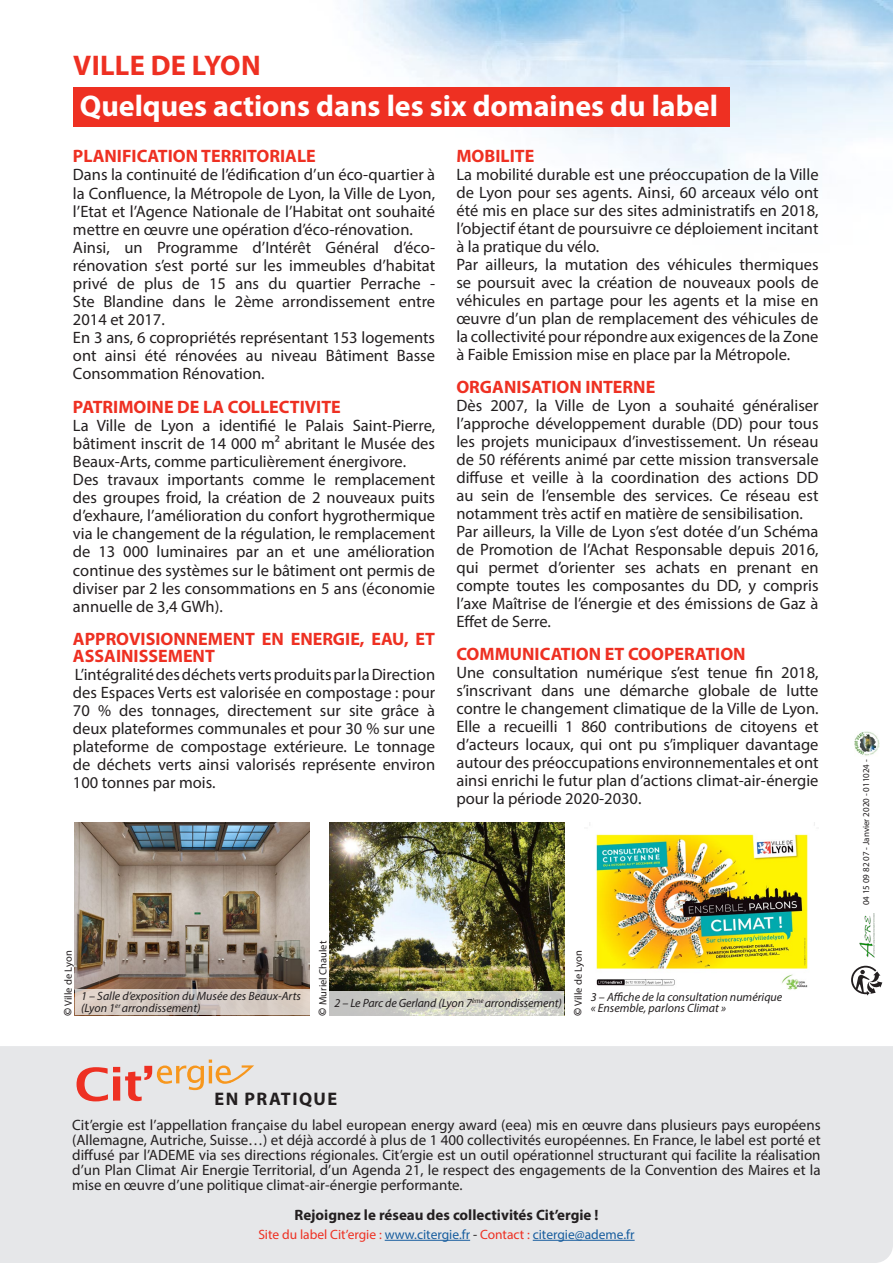
<style>
.page{position:relative;width:893px;height:1263px;background:#fff}
.page>*{position:absolute;margin:0;border:0;box-sizing:border-box;transform-origin:0 0}
.t1{font:700 30px "Myriad Pro";color:#fff}
.t2{font:700 28.5px "Myriad Pro";letter-spacing:.01em;color:#ee3022}
.t3{font:700 18.3px "Myriad Pro";letter-spacing:.08em;color:#231f20}
.t4{font:700 18px/16.6px "Myriad Pro";color:#ee3022}
.t5{font:16.5px/18px "Myriad Pro";color:#231f20;text-align:justify}
.t6{font:15px/15px "Myriad Pro";color:#231f20;text-align:justify}
.t7{font:700 15px "Myriad Pro";color:#231f20}
.t8{font:13.5px "Myriad Pro";color:#175d9e}
.t9{font:italic 12px/12px "Myriad Pro";color:#231f20}
.t10{font:10.5px "Myriad Pro";color:#231f20}
.t11{font:9px "Myriad Pro";color:#231f20}
.s1{font-weight:700;font-size:12px}
.s2{color:#ee3022}
.s3{color:#231f20}
</style>
<div class="page">
<img style="left:149px;top:0;width:744px;height:186px">
<div style="left:0;top:1046px;width:893px;height:217px;background:#e6e7e9"></div>
<hr style="left:385px;top:1240px;width:85px;height:1px;background:#175d9e">
<hr style="left:533px;top:1240px;width:102px;height:1px;background:#175d9e">
<svg style="left:77px;top:1059px;width:177px;height:42px;background:#e8c7bb"></svg>
<svg style="left:851px;top:966px;width:31px;height:29px"></svg>
<img style="left:854px;top:731px;width:25px;height:25px">
<img style="left:859px;top:914px;width:15px;height:43px">
<div style="left:73px;top:87px;width:656px;height:39px;background:#ee3022"></div>
<img style="left:75px;top:823px;width:234px;height:167px">
<img style="left:330px;top:823px;width:234px;height:168px">
<img style="left:589px;top:823px;width:226px;height:167px">
<svg style="left:75px;top:990px;width:234px;height:25px;background:#d6cac3"></svg>
<svg style="left:329px;top:991px;width:235px;height:24px;background:#d0d0c7"></svg>
<p class="t2" style="left:73px;top:46px;width:189px">VILLE DE LYON</p>
<p class="t1" style="left:80px;top:86px;width:640px">Quelques actions dans les six domaines du label</p>
<p class="t4" style="left:73px;top:147px;width:244px">PLANIFICATION TERRITORIALE</p>
<p class="t5" style="left:73px;top:166px;width:364px">Dans la continuité de l’édification d’un éco-quartier à la Confluence, la Métropole de Lyon, la Ville de Lyon, l’Etat et l’Agence Nationale de l’Habitat ont souhaité mettre en œuvre une opération d’éco-rénovation.</p>
<p class="t5" style="left:73px;top:238px;width:364px">Ainsi, un Programme d’Intérêt Général d’éco&shy;rénovation s’est porté sur les immeubles d’habitat privé de plus de 15 ans du quartier Perrache - Ste Blandine dans le 2ème arrondissement entre 2014 et 2017.</p>
<p class="t5" style="left:73px;top:328px;width:364px">En 3 ans, 6 copropriétés représentant 153 logements ont ainsi été rénovées au niveau Bâtiment Basse Consommation Rénovation.</p>
<p class="t4" style="left:73px;top:398px;width:269px">PATRIMOINE DE LA COLLECTIVITE</p>
<p class="t5" style="left:73px;top:416px;width:364px">La Ville de Lyon a identifié le Palais Saint-Pierre, bâtiment inscrit de 14 000 m² abritant le Musée des Beaux-Arts, comme particulièrement énergivore.</p>
<p class="t5" style="left:73px;top:470px;width:364px">Des travaux importants comme le remplacement des groupes froid, la création de 2 nouveaux puits d’exhaure, l’amélioration du confort hygrothermique via le changement de la régulation, le remplacement de 13 000 luminaires par an et une amélioration continue des systèmes sur le bâtiment ont permis de diviser par 2 les consommations en 5 ans (économie annuelle de 3,4 GWh).</p>
<p class="t4" style="left:73px;top:630px;width:364px">APPROVISIONNEMENT EN ENERGIE, EAU, ET<br>ASSAINISSEMENT</p>
<p class="t5" style="left:73px;top:665px;width:364px">L’intégralité des déchets verts produits par la Direction des Espaces Verts est valorisée en compostage : pour 70 % des tonnages, directement sur site grâce à deux plateformes communales et pour 30 % sur une plateforme de compostage extérieure. Le tonnage de déchets verts ainsi valorisés représente environ 100 tonnes par mois.</p>
<p class="t4" style="left:456px;top:147px;width:79px">MOBILITE</p>
<p class="t5" style="left:456px;top:166px;width:364px">La mobilité durable est une préoccupation de la Ville de Lyon pour ses agents. Ainsi, 60 arceaux vélo ont été mis en place sur des sites administratifs en 2018, l’objectif étant de poursuivre ce déploiement incitant à la pratique du vélo.</p>
<p class="t5" style="left:456px;top:256px;width:364px">Par ailleurs, la mutation des véhicules thermiques se poursuit avec la création de nouveaux pools de véhicules en partage pour les agents et la mise en œuvre d’un plan de remplacement des véhicules de la collectivité pour répondre aux exigences de la Zone à Faible Emission mise en place par la Métropole.</p>
<p class="t4" style="left:456px;top:378px;width:200px">ORGANISATION INTERNE</p>
<p class="t5" style="left:456px;top:396px;width:364px">Dès 2007, la Ville de Lyon a souhaité généraliser l’approche développement durable (DD) pour tous les projets municipaux d’investissement. Un réseau de 50 référents animé par cette mission transversale diffuse et veille à la coordination des actions DD au sein de l’ensemble des services. Ce réseau est notamment très actif en matière de sensibilisation.</p>
<p class="t5" style="left:456px;top:522px;width:364px">Par ailleurs, la Ville de Lyon s’est dotée d’un Schéma de Promotion de l’Achat Responsable depuis 2016, qui permet d’orienter ses achats en prenant en compte toutes les composantes du DD, y compris l’axe Maîtrise de l’énergie et des émissions de Gaz à Effet de Serre.</p>
<p class="t4" style="left:456px;top:645px;width:291px">COMMUNICATION ET COOPERATION</p>
<p class="t5" style="left:456px;top:663px;width:364px">Une consultation numérique s’est tenue fin 2018, s’inscrivant dans une démarche globale de lutte contre le changement climatique de la Ville de Lyon.<br>Elle a recueilli 1 860 contributions de citoyens et d’acteurs locaux, qui ont pu s’impliquer davantage autour des préoccupations environnementales et ont ainsi enrichi le futur plan d’actions climat-air-énergie pour la période 2020-2030.</p>
<p class="t10" style="left:62px;top:1016px;width:67px;rotate:-90deg"><span class="s1">©</span> Ville de Lyon</p>
<p class="t10" style="left:316px;top:1016px;width:76px;rotate:-90deg"><span class="s1">©</span> Muriel Chaulet</p>
<p class="t10" style="left:572px;top:1016px;width:67px;rotate:-90deg"><span class="s1">©</span> Ville de Lyon</p>
<p class="t9" style="left:81px;top:990px;width:221px">1 – Salle d’exposition du Musée des Beaux-Arts (Lyon 1<sup>er</sup> arrondissement)</p>
<p class="t9" style="left:335px;top:997px;width:229px">2 – Le Parc de Gerland (Lyon 7<sup>ème</sup> arrondissement)</p>
<p class="t9" style="left:591px;top:991px;width:193px;line-height:10.5px">3 – Affiche de la consultation numérique « Ensemble, parlons Climat »</p>
<p class="t3" style="left:214px;top:1086px;width:124px">EN PRATIQUE</p>
<p class="t6" style="left:72px;top:1117px;width:750px">Cit’ergie est l’appellation française du label european energy award (eea) mis en œuvre dans plusieurs pays européens (Allemagne, Autriche, Suisse…) et déjà accordé à plus de 1 400 collectivités européennes. En France, le label est porté et diffusé par l’ADEME via ses directions régionales. Cit’ergie est un outil opérationnel structurant qui facilite la réalisation d’un Plan Climat Air Energie Territorial, d’un Agenda 21, le respect des engagements de la Convention des Maires et la mise en œuvre d’une politique climat-air-énergie performante.</p>
<p class="t7" style="left:294px;top:1205px;width:306px">Rejoignez le réseau des collectivités Cit’ergie !</p>
<p class="t8" style="left:258px;top:1226px;width:378px"><span class="s2">Site du label Cit’ergie :</span> www.citergie.fr <span class="s3">-</span> <span class="s2">Contact :</span> citergie@ademe.fr</p>
<p class="t11" style="left:860px;top:905px;width:148px;rotate:-90deg">04 15 09 82 07 - Janvier 2020 - 011024 -</p>
</div>
